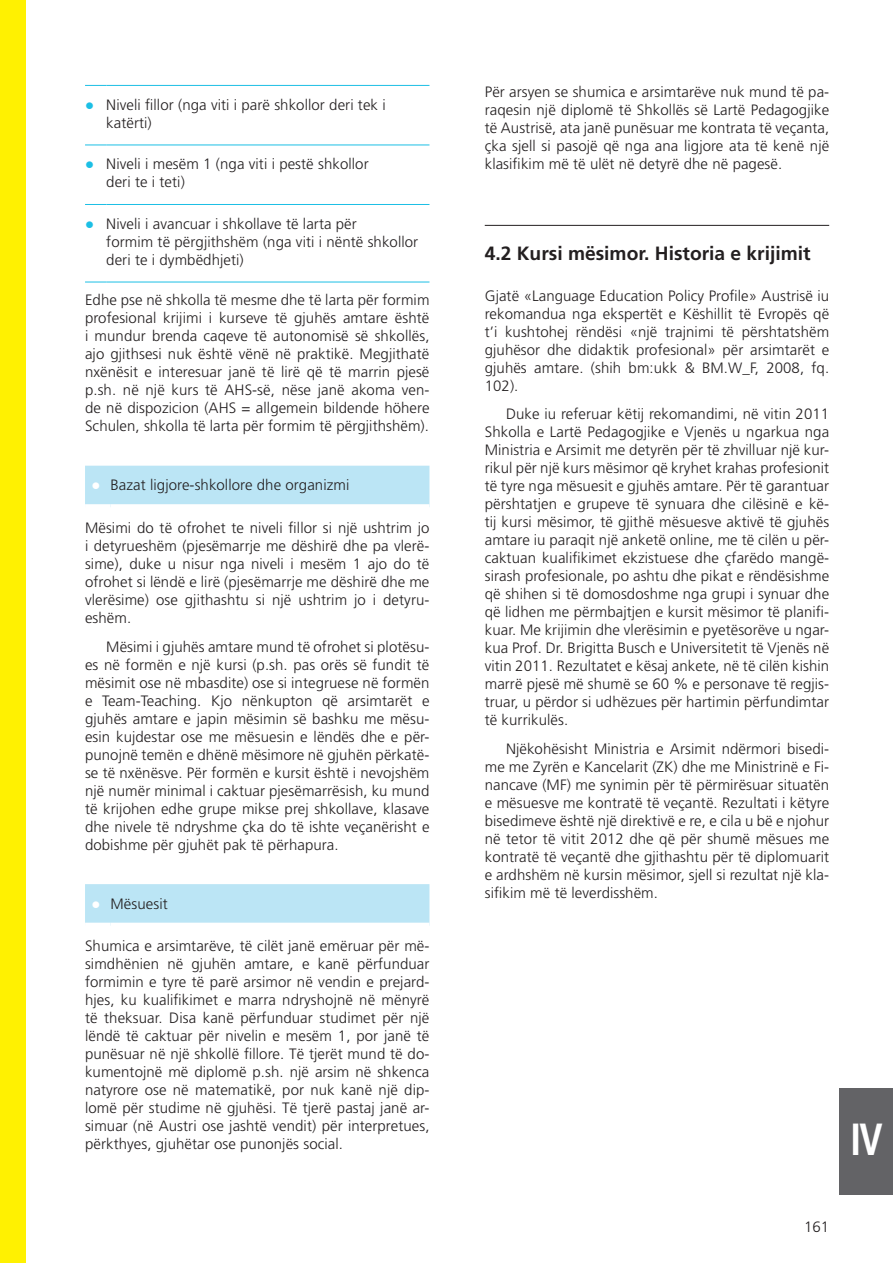
<style>
.page{position:relative;width:893px;height:1263px;background:#fff}
.page>*{position:absolute;margin:0;border:0;box-sizing:border-box;transform-origin:0 0}
.t1{font:700 condensed 45px "Frutiger";color:#fff;scale:.9 1}
.t2{font:700 19.2px "Frutiger";color:#231f20}
.t3{font:300 15px/18px "Frutiger";letter-spacing:.005em;color:#231f20;text-align:justify}
.s1{font-weight:900;font-size:18px;color:#1cbfe5}
.s2{font-weight:900;font-size:18px;color:#fff}
</style>
<div class="page">
<div style="left:0;top:0;width:26px;height:1263px;background:#fff101"></div>
<div style="left:840px;top:1089px;width:53px;height:106px;background:#636366"></div>
<svg style="left:85px;top:145px;width:21px;height:1px"></svg>
<hr style="left:106px;top:145px;width:323px;height:1px;background:#1cbfe5">
<svg style="left:85px;top:204px;width:21px;height:1px"></svg>
<hr style="left:106px;top:204px;width:323px;height:1px;background:#1cbfe5">
<svg style="left:85px;top:282px;width:21px;height:1px"></svg>
<hr style="left:106px;top:282px;width:323px;height:1px;background:#1cbfe5">
<svg style="left:85px;top:85px;width:21px;height:1px"></svg>
<hr style="left:106px;top:85px;width:323px;height:1px;background:#1cbfe5">
<div style="left:85px;top:466px;width:344px;height:38px;background:#bbe5f5"></div>
<div style="left:85px;top:884px;width:344px;height:39px;background:#bbe5f5"></div>
<hr style="left:485px;top:225px;width:344px;height:1px;background:#231f20">
<p class="t3" style="left:106px;top:96px;width:281px;text-indent:-21px"><span class="s1">•</span> Niveli fillor (nga viti i parë shkollor deri tek i katërti)</p>
<p class="t3" style="left:106px;top:155px;width:264px;text-indent:-21px"><span class="s1">•</span> Niveli i mesëm 1 (nga viti i pestë shkollor deri te i teti)</p>
<p class="t3" style="left:106px;top:215px;width:313px;text-align:left;text-indent:-21px"><span class="s1">•</span> Niveli i avancuar i shkollave të larta për<br>formim të përgjithshëm (nga viti i nëntë shkollor deri te i dymbëdhjeti)</p>
<p class="t3" style="left:85px;top:291px;width:346px">Edhe pse në shkolla të mesme dhe të larta për formim profesional krijimi i kurseve të gjuhës amtare është i mundur brenda caqeve të autonomisë së shkollës, ajo gjithsesi nuk është vënë në praktikë. Megjithatë nxënësit e interesuar janë të lirë që të marrin pjesë p.sh. në një kurs të AHS-së, nëse janë akoma ven&shy;de në dispozicion (AHS = allgemein bildende höhere Schulen, shkolla të larta për formim të përgjithshëm).</p>
<p class="t3" style="left:91px;top:476px;width:259px"><span class="s2">•</span> Bazat ligjore-shkollore dhe organizmi</p>
<p class="t3" style="left:85px;top:519px;width:346px">Mësimi do të ofrohet te niveli fillor si një ushtrim jo i detyrueshëm (pjesëmarrje me dëshirë dhe pa vlerë&shy;sime), duke u nisur nga niveli i mesëm 1 ajo do të ofrohet si lëndë e lirë (pjesëmarrje me dëshirë dhe me vlerësime) ose gjithashtu si një ushtrim jo i detyru&shy;eshëm.</p>
<p class="t3" style="left:85px;top:637px;width:346px;text-indent:21px">Mësimi i gjuhës amtare mund të ofrohet si plotësu&shy;es në formën e një kursi (p.sh. pas orës së fundit të mësimit ose në mbasdite) ose si integruese në formën e Team-Teaching. Kjo nënkupton që arsimtarët e gjuhës amtare e japin mësimin së bashku me mësu&shy;esin kujdestar ose me mësuesin e lëndës dhe e për&shy;punojnë temën e dhënë mësimore në gjuhën përkatë&shy;se të nxënësve. Për formën e kursit është i nevojshëm një numër minimal i caktuar pjesëmarrësish, ku mund të krijohen edhe grupe mikse prej shkollave, klasave dhe nivele të ndryshme çka do të ishte veçanërisht e dobishme për gjuhët pak të përhapura.</p>
<p class="t3" style="left:91px;top:894px;width:78px"><span class="s2">•</span> Mësuesit</p>
<p class="t3" style="left:85px;top:937px;width:346px">Shumica e arsimtarëve, të cilët janë emëruar për më&shy;simdhënien në gjuhën amtare, e kanë përfunduar formimin e tyre të parë arsimor në vendin e prejard&shy;hjes, ku kualifikimet e marra ndryshojnë në mënyrë të theksuar. Disa kanë përfunduar studimet për një lëndë të caktuar për nivelin e mesëm 1, por janë të punësuar në një shkollë fillore. Të tjerët mund të do&shy;kumentojnë më diplomë p.sh. një arsim në shkenca natyrore ose në matematikë, por nuk kanë një dip&shy;lomë për studime në gjuhësi. Të tjerë pastaj janë ar&shy;simuar (në Austri ose jashtë vendit) për interpretues, përkthyes, gjuhëtar ose punonjës social.</p>
<p class="t3" style="left:485px;top:83px;width:346px">Për arsyen se shumica e arsimtarëve nuk mund të pa&shy;raqesin një diplomë të Shkollës së Lartë Pedagogjike të Austrisë, ata janë punësuar me kontrata të veçanta, çka sjell si pasojë që nga ana ligjore ata të kenë një klasifikim më të ulët në detyrë dhe në pagesë.</p>
<p class="t2" style="left:485px;top:242px;width:327px">4.2 Kursi mësimor. Historia e krijimit</p>
<p class="t3" style="left:485px;top:287px;width:346px">Gjatë «Language Education Policy Profile» Austrisë iu rekomandua nga ekspertët e Këshillit të Evropës që t’i kushtohej rëndësi «një trajnimi të përshtatshëm gjuhësor dhe didaktik profesional» për arsimtarët e gjuhës amtare. (shih bm:ukk &amp; BM.W_F, 2008, fq.<br>102).</p>
<p class="t3" style="left:485px;top:405px;width:346px;text-indent:21px">Duke iu referuar këtij rekomandimi, në vitin 2011<br>Shkolla e Lartë Pedagogjike e Vjenës u ngarkua nga Ministria e Arsimit me detyrën për të zhvilluar një kur&shy;rikul për një kurs mësimor që kryhet krahas profesionit të tyre nga mësuesit e gjuhës amtare. Për të garantuar përshtatjen e grupeve të synuara dhe cilësinë e kë&shy;tij kursi mësimor, të gjithë mësuesve aktivë të gjuhës amtare iu paraqit një anketë online, me të cilën u për&shy;caktuan kualifikimet ekzistuese dhe çfarëdo mangë&shy;sirash profesionale, po ashtu dhe pikat e rëndësishme që shihen si të domosdoshme nga grupi i synuar dhe që lidhen me përmbajtjen e kursit mësimor të planifi&shy;kuar. Me krijimin dhe vlerësimin e pyetësorëve u ngar&shy;kua Prof. Dr. Brigitta Busch e Universitetit të Vjenës në vitin 2011. Rezultatet e kësaj ankete, në të cilën kishin marrë pjesë më shumë se 60 % e personave të regjis&shy;truar, u përdor si udhëzues për hartimin përfundimtar të kurrikulës.</p>
<p class="t3" style="left:485px;top:740px;width:346px;text-indent:21px">Njëkohësisht Ministria e Arsimit ndërmori bisedi&shy;me me Zyrën e Kancelarit (ZK) dhe me Ministrinë e Fi&shy;nancave (MF) me synimin për të përmirësuar situatën e mësuesve me kontratë të veçantë. Rezultati i këtyre bisedimeve është një direktivë e re, e cila u bë e njohur në tetor të vitit 2012 dhe që për shumë mësues me kontratë të veçantë dhe gjithashtu për të diplomuarit e ardhshëm në kursin mësimor, sjell si rezultat një kla&shy;sifikim më të leverdisshëm.</p>
<p class="t3" style="left:804px;top:1218px;width:27px">161</p>
<h1 class="t1" style="left:850px;top:1113px;width:38px">IV</h1>
</div>
